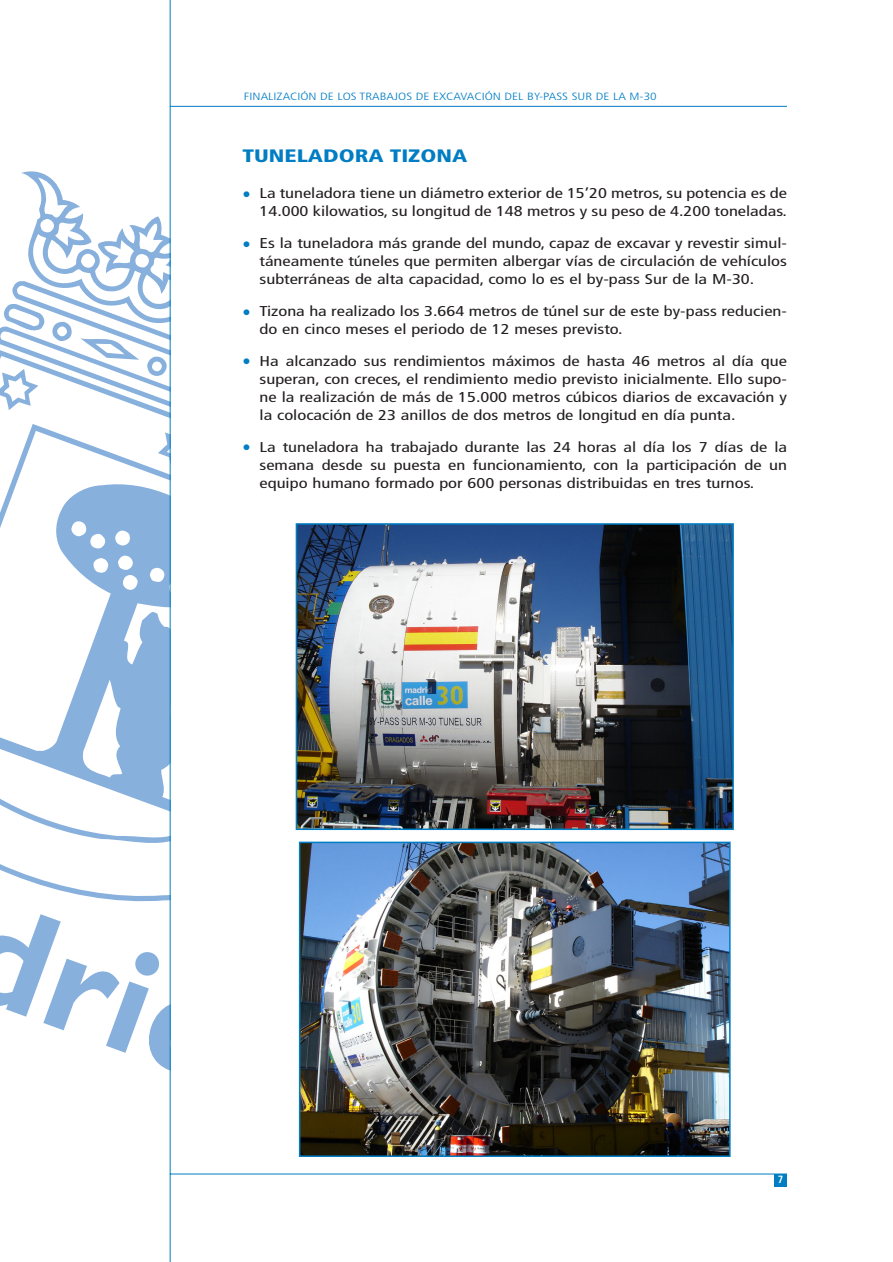
<style>
.page{position:relative;width:893px;height:1262px;background:#fff}
.page>*{position:absolute;margin:0;border:0;box-sizing:border-box;transform-origin:0 0}
.t1{font:900 condensed 18px "Frutiger";color:#007dc3;scale:1.3 1}
.t2{font:condensed 14.25px/18px "Frutiger";color:#231f20;text-align:justify;scale:1.3 1}
.t3{font:300 condensed 10.5px "Frutiger";color:#007dc3;scale:1.3 1}
.t4{font:700 condensed 10.5px "Frutiger";color:#fff}
.s1{font-size:16.5px;color:#007dc3}
</style>
<div class="page">
<svg style="left:0;top:855px;width:170px;height:47px"></svg>
<svg style="left:0;top:170px;width:170px;height:254px"></svg>
<svg style="left:0;top:431px;width:170px;height:248px"></svg>
<svg style="left:115px;top:530px;width:15px;height:16px"></svg>
<svg style="left:71px;top:520px;width:34px;height:29px"></svg>
<svg style="left:150px;top:566px;width:20px;height:29px"></svg>
<svg style="left:93px;top:558px;width:15px;height:15px"></svg>
<svg style="left:118px;top:555px;width:20px;height:35px"></svg>
<svg style="left:0;top:679px;width:170px;height:167px"></svg>
<svg style="left:0;top:914px;width:170px;height:168px"></svg>
<hr style="left:170px;top:106px;width:617px;height:1px;background:#007dc3">
<hr style="left:170px;top:1173px;width:617px;height:1px;background:#007dc3">
<hr style="left:170px;top:0;width:1px;height:1261px;background:#007dc3">
<div style="left:774px;top:1174px;width:13px;height:12px;background:#007dc3"></div>
<img style="left:299px;top:526px;width:431px;height:301px">
<div style="left:296px;top:523px;width:437px;height:307px;border:2px solid #007dc3"></div>
<img style="left:302px;top:844px;width:425px;height:310px">
<div style="left:299px;top:841px;width:431px;height:316px;border:2px solid #007dc3"></div>
<p class="t3" style="left:244px;top:92px;width:319px">FINALIZACIÓN DE LOS TRABAJOS DE EXCAVACIÓN DEL BY-PASS SUR DE LA M-30</p>
<p class="t1" style="left:242px;top:149px;width:174px">TUNELADORA TIZONA</p>
<p class="t2" style="left:242px;top:186px;width:420px;text-align:right"><span class="s1">•</span> La tuneladora tiene un diámetro exterior de 15’20 metros, su potencia es de<br>14.000 kilowatios, su longitud de 148 metros y su peso de 4.200 toneladas.</p>
<p class="t2" style="left:259px;top:235px;width:407px;text-indent:-17px"><span class="s1">•</span> Es la tuneladora más grande del mundo, capaz de excavar y revestir simul&shy;táneamente túneles que permiten albergar vías de circulación de vehículos subterráneas de alta capacidad, como lo es el by-pass Sur de la M-30.</p>
<p class="t2" style="left:259px;top:303px;width:407px;text-indent:-17px"><span class="s1">•</span> Tizona ha realizado los 3.664 metros de túnel sur de este by-pass reducien&shy;do en cinco meses el periodo de 12 meses previsto.</p>
<p class="t2" style="left:259px;top:353px;width:407px;text-indent:-17px"><span class="s1">•</span> Ha alcanzado sus rendimientos máximos de hasta 46 metros al día que superan, con creces, el rendimiento medio previsto inicialmente. Ello supo&shy;ne la realización de más de 15.000 metros cúbicos diarios de excavación y la colocación de 23 anillos de dos metros de longitud en día punta.</p>
<p class="t2" style="left:259px;top:439px;width:407px;text-indent:-17px"><span class="s1">•</span> La tuneladora ha trabajado durante las 24 horas al día los 7 días de la semana desde su puesta en funcionamiento, con la participación de un equipo humano formado por 600 personas distribuidas en tres turnos.</p>
<p class="t4" style="left:777px;top:1175px;width:7px">7</p>
</div>
